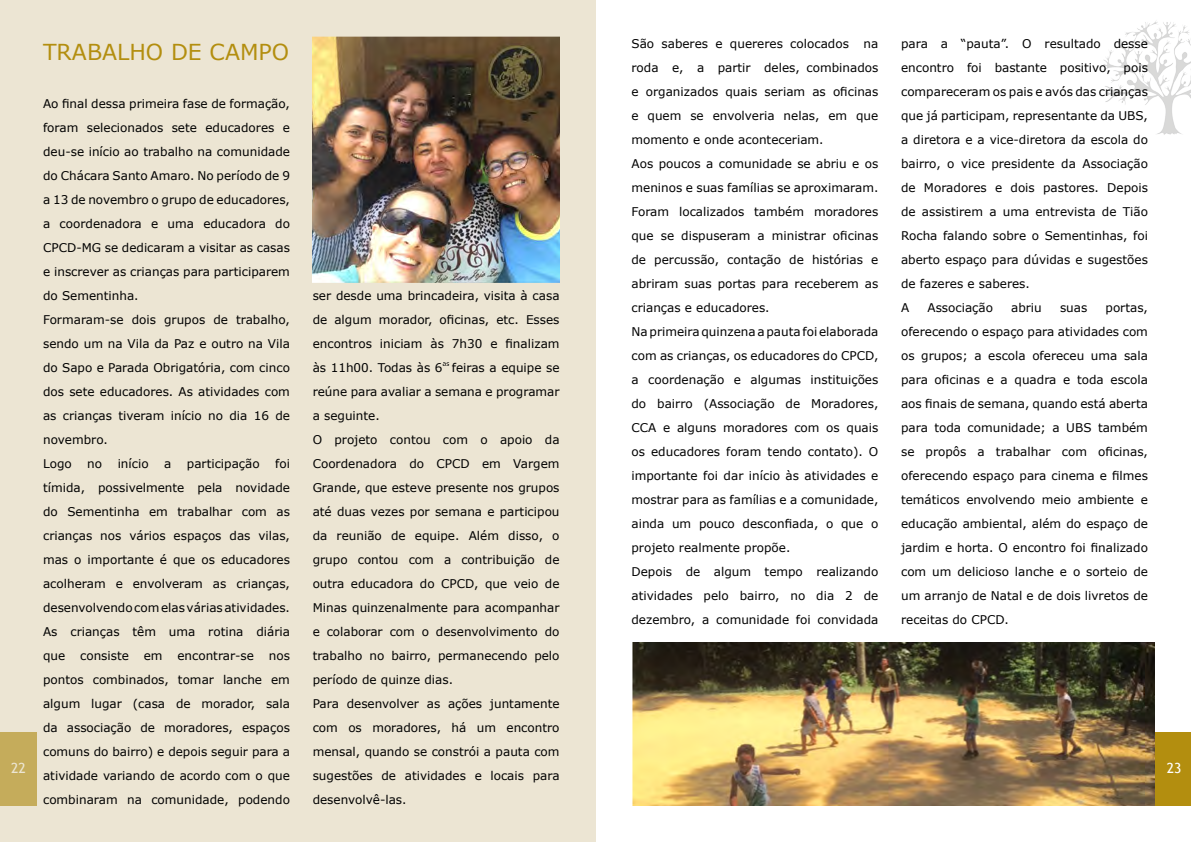
<style>
.page{position:relative;width:1191px;height:842px;background:#fff}
.page>*{position:absolute;margin:0;border:0;box-sizing:border-box;transform-origin:0 0}
.t1{font:22px "Verdana";color:#b38e0f}
.t2{font:14px "Trebuchet MS";color:#fff}
.t3{font:12px/24px "Verdana";color:#000}
</style>
<div class="page">
<div style="left:1155px;top:732px;width:36px;height:74px;background:#b38e0f"></div>
<img style="left:1103px;top:21px;width:88px;height:114px">
<div style="left:0;top:0;width:595px;height:842px;background:#ece5d3"></div>
<img style="left:313px;top:36px;width:246px;height:247px">
<img style="left:632px;top:642px;width:523px;height:164px">
<svg style="left:442px;top:362px;width:7px;height:4px"></svg>
<p class="t3" style="left:631px;top:32px;width:248px">São saberes e quereres colocados na roda e, a partir deles, combinados e organizados quais seriam as oficinas e quem se envolveria nelas, em que momento e onde aconteceriam.<br>Aos poucos a comunidade se abriu e os meninos e suas famílias se aproximaram.<br>Foram localizados também moradores que se dispuseram a ministrar oficinas de percussão, contação de histórias e abriram suas portas para receberem as crianças e educadores.<br>Na primeira quinzena a pauta foi elaborada com as crianças, os educadores do CPCD, a coordenação e algumas instituições do bairro (Associação de Moradores, CCA e alguns moradores com os quais os educadores foram tendo contato). O importante foi dar início às atividades e mostrar para as famílias e a comunidade, ainda um pouco desconfiada, o que o projeto realmente propõe.<br>Depois de algum tempo realizando atividades pelo bairro, no dia 2 de dezembro, a comunidade foi convidada</p>
<p class="t3" style="left:901px;top:32px;width:248px">para a “pauta”. O resultado desse encontro foi bastante positivo, pois compareceram os pais e avós das crianças que já participam, representante da UBS, a diretora e a vice-diretora da escola do bairro, o vice presidente da Associação de Moradores e dois pastores. Depois de assistirem a uma entrevista de Tião Rocha falando sobre o Sementinhas, foi aberto espaço para dúvidas e sugestões de fazeres e saberes.<br>A</p>
<h1 class="t1" style="left:43px;top:37px;width:248px">TRABALHO DE CAMPO</h1>
<p class="t3" style="left:43px;top:92px;width:248px">Ao final dessa primeira fase de formação, foram selecionados sete educadores e deu-se início ao trabalho na comunidade do Chácara Santo Amaro. No período de 9 a 13 de novembro o grupo de educadores, a coordenadora e uma educadora do CPCD-MG se dedicaram a visitar as casas e inscrever as crianças para participarem do Sementinha.<br>Formaram-se dois grupos de trabalho, sendo um na Vila da Paz e outro na Vila do Sapo e Parada Obrigatória, com cinco dos sete educadores. As atividades com as crianças tiveram início no dia 16 de novembro.<br>Logo</p>
<p class="t3" style="left:313px;top:284px;width:248px">ser desde uma brincadeira, visita à casa de algum morador, oficinas, etc. Esses encontros iniciam às 7h30 e finalizam às 11h00. Todas às 6 feiras a equipe se reúne para avaliar a semana e programar a seguinte.<br>O projeto contou com o apoio da Coordenadora do CPCD em Vargem Grande, que esteve presente nos grupos até duas vezes por semana e participou da reunião de equipe. Além disso, o grupo contou com a contribuição de outra educadora do CPCD, que veio de Minas quinzenalmente para acompanhar e colaborar com o desenvolvimento do trabalho no bairro, permanecendo pelo período de quinze dias.<br>Para desenvolver as ações juntamente com os moradores, há um encontro mensal, quando se constrói a pauta com sugestões de atividades e locais para desenvolvê-las.</p>
<p class="t3" style="left:927px;top:296px;width:67px">Associação</p>
<p class="t3" style="left:1011px;top:296px;width:32px">abriu</p>
<p class="t3" style="left:1060px;top:296px;width:29px">suas</p>
<p class="t3" style="left:901px;top:296px;width:248px;text-align:justify;text-indent:204px">portas, oferecendo o espaço para atividades com os grupos; a escola ofereceu uma sala para oficinas e a quadra e toda escola aos finais de semana, quando está aberta para toda comunidade; a UBS também se propôs a trabalhar com oficinas, oferecendo espaço para cinema e filmes temáticos envolvendo meio ambiente e educação ambiental, além do espaço de jardim e horta. O encontro foi finalizado com um delicioso lanche e o sorteio de um arranjo de Natal e de dois livretos de receitas do CPCD.</p>
<p class="t3" style="left:87px;top:452px;width:16px">no</p>
<p class="t3" style="left:118px;top:452px;width:32px">início</p>
<p class="t3" style="left:164px;top:452px;width:9px">a</p>
<p class="t3" style="left:187px;top:452px;width:74px">participação</p>
<p class="t3" style="left:43px;top:452px;width:248px;text-align:justify;text-indent:232px">foi tímida, possivelmente pela novidade do Sementinha em trabalhar com as crianças nos vários espaços das vilas, mas o importante é que os educadores acolheram e envolveram as crianças, desenvolvendo com elas várias atividades.<br>As crianças têm uma rotina diária que consiste em encontrar-se nos pontos combinados, tomar lanche em algum lugar (casa de morador, sala da associação de moradores, espaços comuns do bairro) e depois seguir para a atividade variando de acordo com o que combinaram na comunidade, podendo</p>
<p class="t2" style="left:11px;top:759px;width:16px">22</p>
<p class="t2" style="left:1166px;top:760px;width:16px">23</p>
</div>
